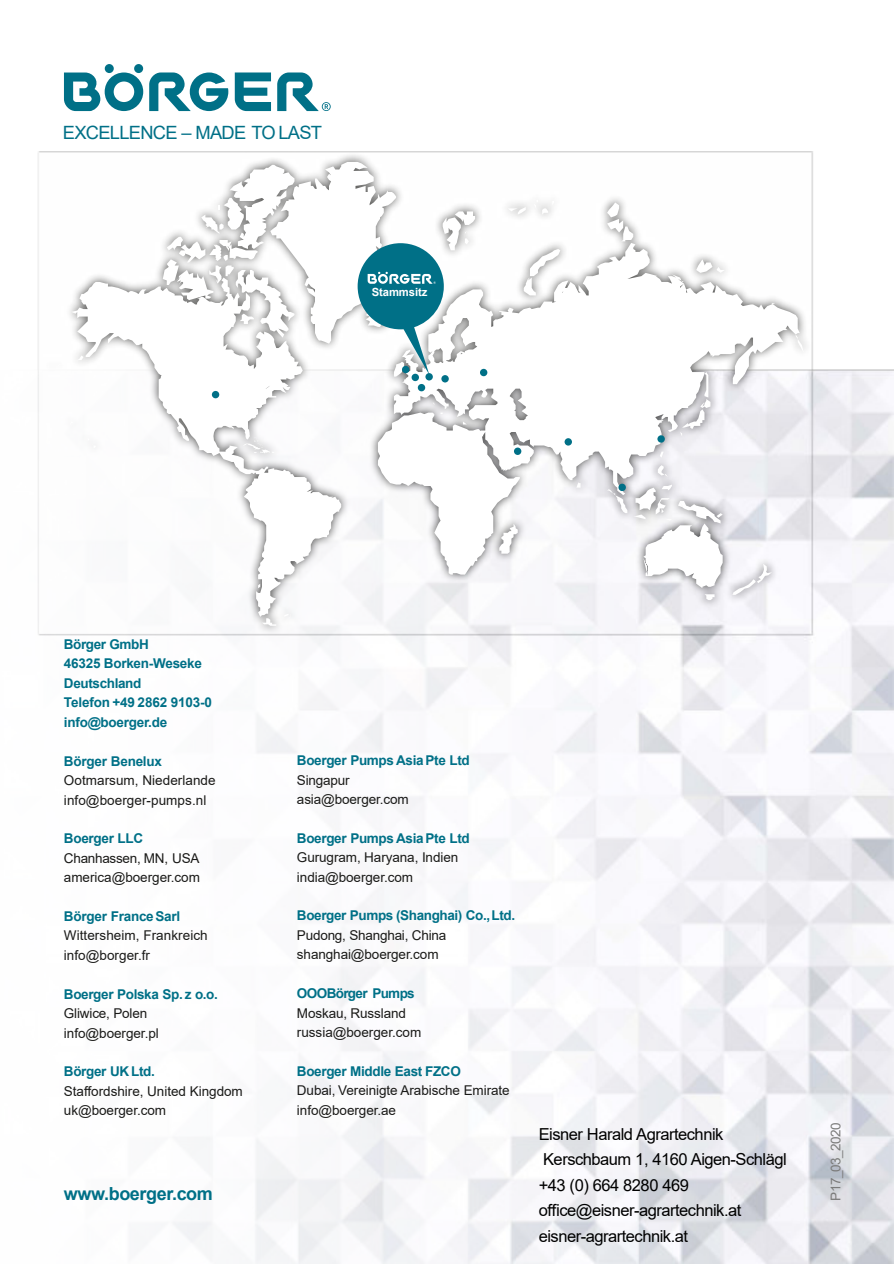
<style>
.page{position:relative;width:894px;height:1264px;background:#fff}
.page>*{position:absolute;margin:0;border:0;box-sizing:border-box;transform-origin:0 0}
.t1{font:18.3px "Arial";letter-spacing:-.04em;color:#007087}
.t2{font:700 18px "Arial";letter-spacing:-.02em;color:#007087}
.t3{font:16.5px/25.5px "Arial";letter-spacing:-.03em;color:#000}
.t4{font:13.5px/19.5px "Arial";letter-spacing:-.005em;color:#1a1a18}
.t5{font:700 13.5px/19.5px "Arial";letter-spacing:-.025em;color:#007087}
.t6{font:700 13.5px "Arial";letter-spacing:-.05em;color:#007087}
.t7{font:13.5px "Arial";letter-spacing:-.04em;color:#7b7b7a}
.t8{font:700 11.25px "Arial";letter-spacing:-.01em;color:#fff}
</style>
<div class="page">
<img style="left:38px;top:151px;width:855px;height:1112px">
<svg style="left:71px;top:277px;width:270px;height:339px"></svg>
<svg style="left:262px;top:618px;width:14px;height:7px"></svg>
<svg style="left:284px;top:613px;width:6px;height:5px"></svg>
<svg style="left:243px;top:437px;width:37px;height:19px"></svg>
<svg style="left:704px;top:594px;width:10px;height:6px"></svg>
<svg style="left:633px;top:574px;width:89px;height:14px"></svg>
<svg style="left:378px;top:243px;width:421px;height:331px"></svg>
<svg style="left:795px;top:334px;width:8px;height:18px"></svg>
<svg style="left:679px;top:372px;width:31px;height:64px"></svg>
<svg style="left:576px;top:481px;width:4px;height:6px"></svg>
<svg style="left:607px;top:202px;width:26px;height:39px"></svg>
<svg style="left:696px;top:259px;width:28px;height:14px"></svg>
<svg style="left:731px;top:563px;width:40px;height:31px"></svg>
<svg style="left:513px;top:447px;width:8px;height:8px"></svg>
<div style="left:564px;top:438px;width:7px;height:7px;background:#007087;border-radius:50%"></div>
<div style="left:657px;top:435px;width:7px;height:7px;background:#007087;border-radius:50%"></div>
<div style="left:618px;top:483px;width:7px;height:8px;background:#007087;border-radius:50%"></div>
<svg style="left:163px;top:162px;width:397px;height:252px"></svg>
<div style="left:105px;top:64px;width:9px;height:9px;background:#007087;border-radius:50%"></div>
<div style="left:134px;top:64px;width:9px;height:9px;background:#007087;border-radius:50%"></div>
<svg style="left:235px;top:72px;width:36px;height:39px"></svg>
<svg style="left:149px;top:72px;width:79px;height:39px"></svg>
<svg style="left:64px;top:72px;width:79px;height:39px"></svg>
<svg style="left:277px;top:72px;width:53px;height:39px"></svg>
<h1 class="t1" style="left:63px;top:125px;width:260px">EXCELLENCE – MADE TO LAST</h1>
<p class="t8" style="left:371px;top:288px;width:57px">Stammsitz</p>
<p class="t5" style="left:64px;top:635px;width:150px">Börger GmbH<br>46325 Borken-Weseke<br>Deutschland<br>Telefon +49 2862 9103-0 info@boerger.de</p>
<p class="t5" style="left:64px;top:752px;width:99px">Börger Benelux</p>
<p class="t4" style="left:64px;top:771px;width:153px">Ootmarsum, Niederlande info@boerger-pumps.nl</p>
<p class="t5" style="left:64px;top:829px;width:81px">Boerger LLC</p>
<p class="t4" style="left:64px;top:849px;width:137px">Chanhassen, MN, USA america@boerger.com</p>
<p class="t5" style="left:64px;top:907px;width:118px">Börger FranceSarl</p>
<p class="t4" style="left:64px;top:927px;width:145px">Wittersheim, Frankreich info@borger.fr</p>
<p class="t5" style="left:64px;top:985px;width:155px">Boerger Polska Sp. z o.o.</p>
<p class="t4" style="left:64px;top:1004px;width:96px">Gliwice, Polen info@boerger.pl</p>
<p class="t5" style="left:64px;top:1062px;width:92px">Börger UK Ltd.</p>
<p class="t4" style="left:64px;top:1082px;width:180px">Staffordshire, United Kingdom uk@boerger.com</p>
<h2 class="t2" style="left:64px;top:1186px;width:150px">www.boerger.com</h2>
<p class="t5" style="left:297px;top:751px;width:174px">Boerger Pumps Asia Pte Ltd</p>
<p class="t4" style="left:297px;top:771px;width:113px">Singapur asia@boerger.com</p>
<p class="t5" style="left:297px;top:829px;width:174px">Boerger Pumps Asia Pte Ltd</p>
<p class="t4" style="left:297px;top:848px;width:163px">Gurugram, Haryana, Indien india@boerger.com</p>
<p class="t5" style="left:297px;top:907px;width:220px">Boerger Pumps (Shanghai) Co.,Ltd.</p>
<p class="t4" style="left:297px;top:926px;width:151px">Pudong, Shanghai, China shanghai@boerger.com</p>
<p class="t6" style="left:297px;top:988px;width:119px">OOOBörger Pumps</p>
<p class="t4" style="left:297px;top:1004px;width:126px">Moskau, Russland russia@boerger.com</p>
<p class="t5" style="left:297px;top:1062px;width:165px">Boerger Middle East FZCO</p>
<p class="t4" style="left:297px;top:1081px;width:214px">Dubai, Vereinigte Arabische Emirate info@boerger.ae</p>
<p class="t3" style="left:538px;top:1122px;width:249px">Eisner Harald Agrartechnik<br>Kerschbaum 1, 4160 Aigen-Schlägl +43 (0) 664 8280 469 office@eisner-agrartechnik.at eisner-agrartechnik.at</p>
<p class="t7" style="left:830px;top:1200px;width:80px;rotate:-90deg">P17_03_2020</p>
</div>
